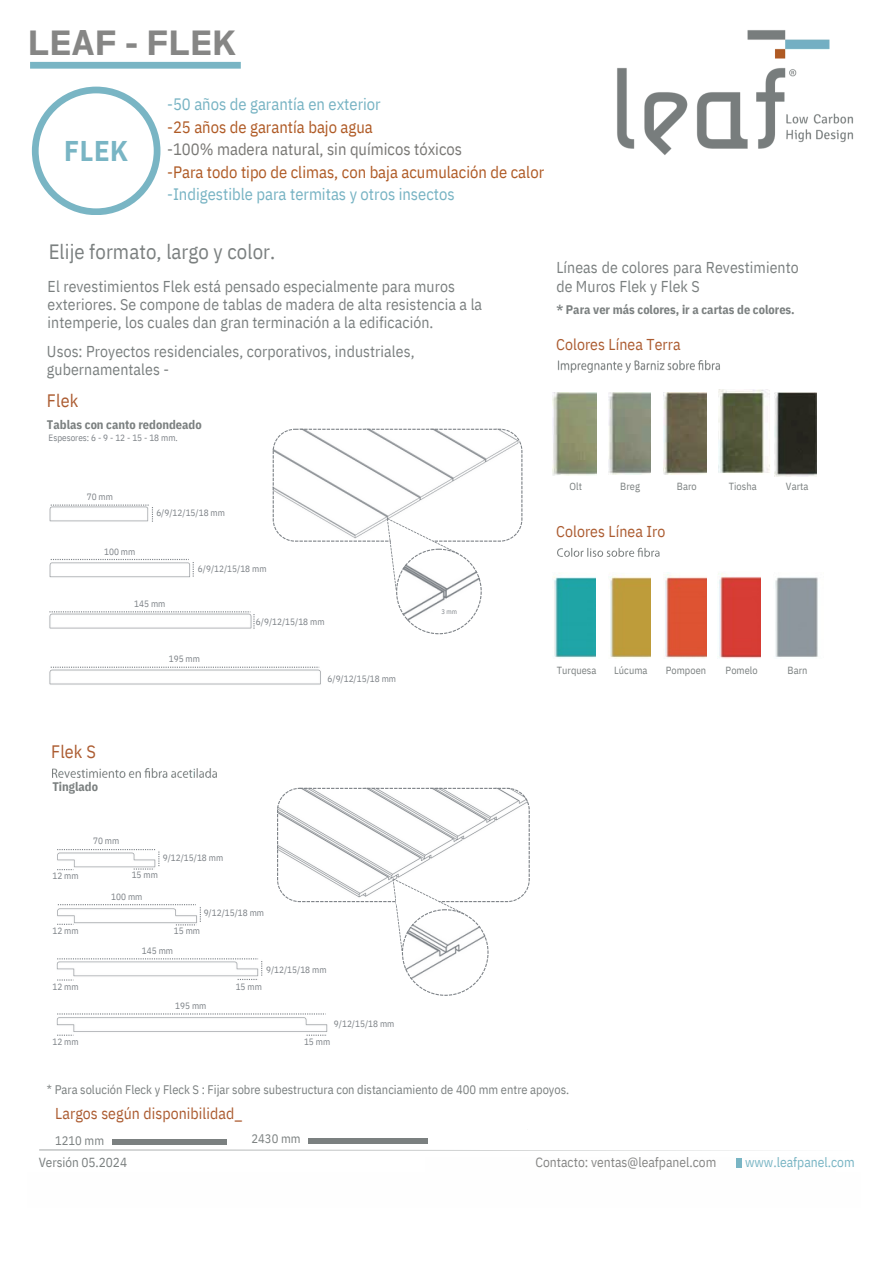
<style>
.page{position:relative;width:894px;height:1264px;background:#fff}
.page>*{position:absolute;margin:0;border:0;box-sizing:border-box;transform-origin:0 0}
.t1{font:700 30.75px "Ambiguity Normate";color:#868685}
.t2{font:700 28.5px "IBM Plex Sans Cond";color:#79b5c4}
.t3{font:20.7px "IBM Plex Sans Cond";letter-spacing:.005em;color:#7b8080}
.t4{font:18px "IBM Plex Sans Cond";letter-spacing:.005em;color:#ac5c31}
.t5{font:16.5px/22.5px "IBM Plex Sans Cond";color:#af5a25}
.t6{font:15.75px/18px "IBM Plex Sans Cond";letter-spacing:.005em;color:#7b8080}
.t7{font:15.75px "IBM Plex Sans Cond";letter-spacing:.005em;color:#ac5c31}
.t8{font:13.5px "IBM Plex Sans Cond";color:#868685}
.t9{font:13.5px "IBM Plex Sans Cond";color:#79b5c4}
.t10{font:13.2px "IBM Plex Sans Cond";color:#7b8080}
.t11{font:12.45px "IBM Plex Sans Cond";color:#7b8080}
.t12{font:700 12.45px "IBM Plex Sans Cond";color:#7b8080}
.t13{font:10.35px "IBM Plex Sans Cond";letter-spacing:.005em;color:#7b8080}
.t14{font:9.15px "IBM Plex Sans Cond";color:#7d8287}
.t15{font:6.75px "IBM Plex Sans Cond";color:#7d8287}
.s1{color:#77b3c3}
.s2{color:#797875}
.s3{color:#79b5c4}
</style>
<div class="page">
<svg style="left:272px;top:428px;width:250px;height:206px"></svg>
<svg style="left:557px;top:548px;width:102px;height:9px"></svg>
<img style="left:557px;top:361px;width:163px;height:11px">
<img style="left:552px;top:392px;width:44px;height:84px">
<img style="left:608px;top:392px;width:42px;height:83px">
<img style="left:663px;top:392px;width:43px;height:83px">
<img style="left:774px;top:392px;width:42px;height:84px">
<img style="left:718px;top:389px;width:52px;height:84px">
<img style="left:775px;top:577px;width:43px;height:80px">
<img style="left:718px;top:573px;width:42px;height:85px">
<img style="left:664px;top:572px;width:42px;height:87px">
<img style="left:553px;top:576px;width:42px;height:82px">
<img style="left:610px;top:575px;width:40px;height:83px">
<img style="left:52px;top:768px;width:164px;height:9px">
<img style="left:617px;top:30px;width:237px;height:125px">
<svg style="left:39px;top:1138px;width:729px;height:13px"></svg>
<div style="left:736px;top:1158px;width:5px;height:10px;background:#79b5c4"></div>
<div style="left:30px;top:62px;width:211px;height:7px;background:#79b5c4"></div>
<svg style="left:32px;top:87px;width:128px;height:128px"></svg>
<svg style="left:277px;top:787px;width:252px;height:208px"></svg>
<img style="left:56px;top:958px;width:272px;height:74px">
<svg style="left:57px;top:1013px;width:268px;height:1px"></svg>
<svg style="left:306px;top:1034px;width:20px;height:1px"></svg>
<svg style="left:57px;top:1034px;width:17px;height:1px"></svg>
<svg style="left:57px;top:958px;width:205px;height:22px"></svg>
<svg style="left:57px;top:904px;width:144px;height:21px"></svg>
<svg style="left:57px;top:849px;width:102px;height:21px"></svg>
<img style="left:49px;top:612px;width:272px;height:73px">
<svg style="left:51px;top:504px;width:102px;height:17px"></svg>
<svg style="left:51px;top:559px;width:143px;height:17px"></svg>
<svg style="left:49px;top:611px;width:205px;height:17px"></svg>
<svg style="left:51px;top:666px;width:268px;height:1px"></svg>
<p class="t1" style="left:28px;top:16px;width:210px">LEAF - FLEK</p>
<h4 class="t2" style="left:64px;top:132px;width:65px">FLEK</h4>
<p class="t5" style="left:167px;top:93px;width:378px"><span class="s1">-50 años de garantía en exterior<br></span>-25 años de garantía bajo agua<br><span class="s2">-100% madera natural, sin químicos tóxicos<br></span>-Para todo tipo de climas, con baja acumulación de calor <span class="s1">-Indigestible para termitas y otros insectos</span></p>
<p class="t3" style="left:49px;top:237px;width:228px">Elije formato, largo y color.</p>
<h4 class="t6" style="left:48px;top:277px;width:436px">El revestimientos Flek está pensado especialmente para muros exteriores. Se compone de tablas de madera de alta resistencia a la intemperie, los cuales dan gran terminación a la edificación.</h4>
<p class="t6" style="left:47px;top:342px;width:369px">Usos: Proyectos residenciales, corporativos, industriales, gubernamentales -</p>
<p class="t4" style="left:47px;top:388px;width:33px">Flek</p>
<p class="t12" style="left:47px;top:416px;width:156px">Tablas con canto redondeado</p>
<h5 class="t14" style="left:49px;top:431px;width:131px">Espesores: 6 - 9 - 12 - 15 - 18 mm.</h5>
<p class="t6" style="left:556px;top:258px;width:244px;line-height:18.6px">Líneas de colores para Revestimiento de Muros Flek y Flek S</p>
<p class="t12" style="left:556px;top:302px;width:240px">* Para ver más colores, ir a cartas de colores.</p>
<p class="t7" style="left:556px;top:334px;width:126px">Colores Línea Terra</p>
<p class="t14" style="left:87px;top:490px;width:28px">70 mm</p>
<h4 class="t14" style="left:104px;top:546px;width:33px">100 mm</h4>
<h6 class="t14" style="left:156px;top:507px;width:70px">6/9/12/15/18 mm</h6>
<h6 class="t14" style="left:198px;top:562px;width:70px">6/9/12/15/18 mm</h6>
<h6 class="t14" style="left:134px;top:598px;width:33px">145 mm</h6>
<p class="t14" style="left:169px;top:653px;width:33px">195 mm</p>
<h6 class="t14" style="left:256px;top:615px;width:70px">6/9/12/15/18 mm</h6>
<h6 class="t14" style="left:327px;top:672px;width:70px">6/9/12/15/18 mm</h6>
<p class="t15" style="left:441px;top:607px;width:17px">3mm</p>
<p class="t13" style="left:569px;top:479px;width:14px">Olt</p>
<p class="t13" style="left:620px;top:479px;width:21px">Breg</p>
<p class="t13" style="left:676px;top:479px;width:21px">Baro</p>
<p class="t7" style="left:556px;top:521px;width:111px">Colores Línea Iro</p>
<p class="t13" style="left:728px;top:479px;width:29px">Tiosha</p>
<p class="t13" style="left:785px;top:479px;width:24px">Varta</p>
<h4 class="t13" style="left:556px;top:663px;width:41px">Turquesa</h4>
<p class="t13" style="left:614px;top:663px;width:35px">Lúcuma</p>
<p class="t13" style="left:665px;top:663px;width:42px">Pompoen</p>
<p class="t13" style="left:725px;top:663px;width:34px">Pomelo</p>
<p class="t13" style="left:787px;top:663px;width:21px">Barn</p>
<p class="t4" style="left:51px;top:739px;width:46px">Flek S</p>
<p class="t12" style="left:52px;top:778px;width:47px">Tinglado</p>
<p class="t14" style="left:93px;top:835px;width:28px">70 mm</p>
<p class="t14" style="left:163px;top:851px;width:62px">9/12/15/18 mm</p>
<p class="t14" style="left:52px;top:869px;width:28px">12 mm</p>
<p class="t14" style="left:132px;top:868px;width:28px">15 mm</p>
<p class="t14" style="left:111px;top:891px;width:33px">100 mm</p>
<p class="t14" style="left:204px;top:906px;width:62px">9/12/15/18 mm</p>
<p class="t14" style="left:52px;top:924px;width:28px">12 mm</p>
<p class="t14" style="left:174px;top:924px;width:28px">15 mm</p>
<p class="t14" style="left:52px;top:980px;width:28px">12 mm</p>
<p class="t14" style="left:52px;top:1035px;width:28px">12 mm</p>
<p class="t14" style="left:142px;top:944px;width:33px">145 mm</p>
<p class="t14" style="left:175px;top:999px;width:33px">195 mm</p>
<p class="t14" style="left:266px;top:963px;width:62px">9/12/15/18 mm</p>
<p class="t14" style="left:235px;top:980px;width:28px">15 mm</p>
<p class="t14" style="left:334px;top:1018px;width:62px">9/12/15/18 mm</p>
<p class="t14" style="left:304px;top:1035px;width:28px">15 mm</p>
<p class="t11" style="left:47px;top:1081px;width:523px">* Para solución Fleck y Fleck S : Fijar sobre subestructura con distanciamiento de 400 mm entre apoyos.</p>
<p class="t7" style="left:55px;top:1102px;width:189px">Largos según disponibilidad_</p>
<p class="t11" style="left:55px;top:1131px;width:50px">1210 mm</p>
<p class="t11" style="left:251px;top:1130px;width:50px">2430 mm</p>
<p class="t10" style="left:39px;top:1153px;width:90px">Versión 05.2024</p>
<p class="t8" style="left:535px;top:1152px;width:182px">Contacto: ventas@leafpanel.com</p>
<p class="t9" style="left:744px;top:1152px;width:111px">www.leafpanel.com</p>
<p class="t13" style="left:598px;top:1156px;width:230px">Contactos: ventas@leafpanel.com <span class="s3">www.leafpanel.com</span></p>
</div>
